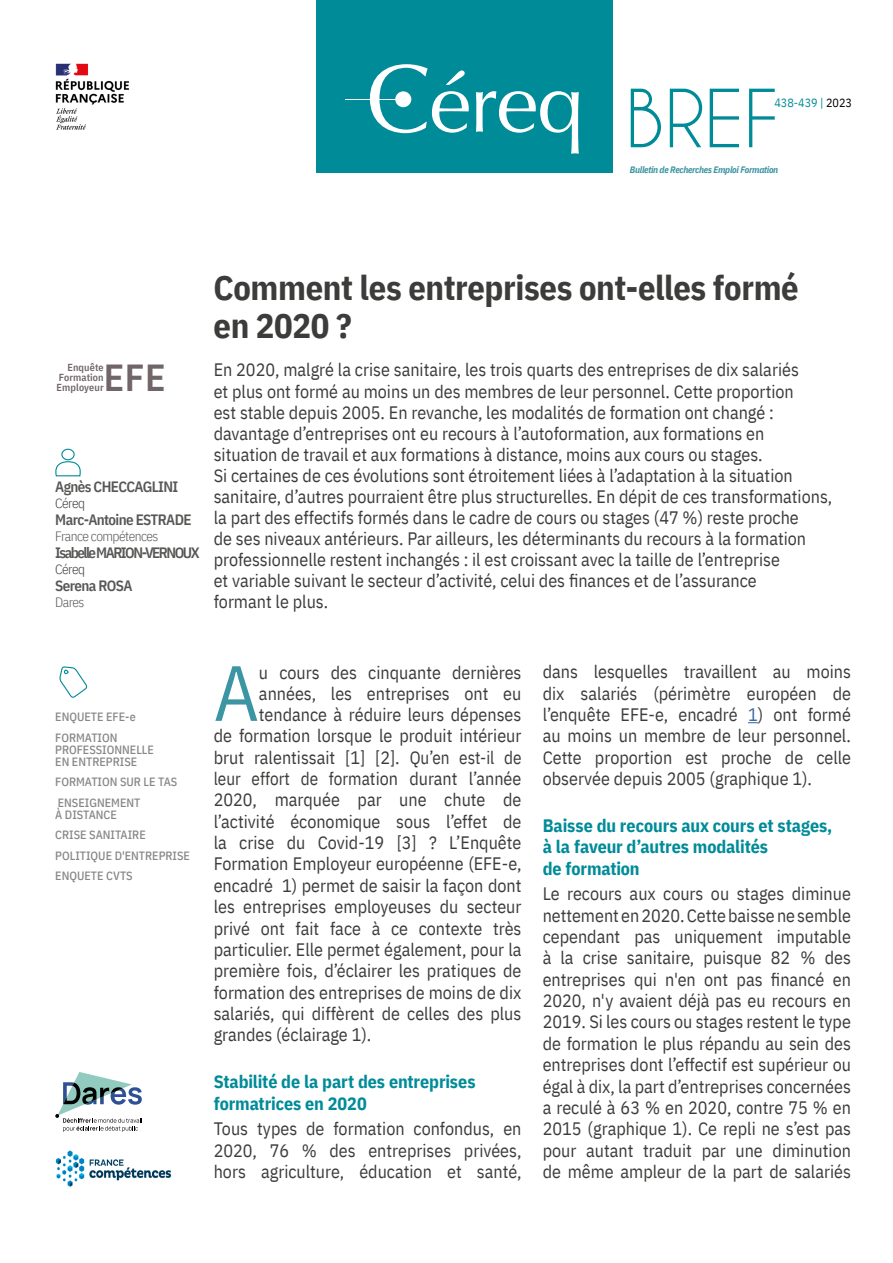
<style>
.page{position:relative;width:893px;height:1263px;background:#fff}
.page>*{position:absolute;margin:0;border:0;box-sizing:border-box;transform-origin:0 0}
.LETTRINE{font:78.15px "IBM Plex Sans Cond";color:#3c95a2}
.t1{font:75px "Caviar Dreams";color:#008b99}
.t2{font:600 37.65px "IBM Plex Sans Cond";color:#716568}
.TITRE{font:700 34.5px/37.5px "IBM Plex Sans Cond";letter-spacing:-.01em;color:#3c3c3b}
.LETTRINE-2{font:18px/21.3px "IBM Plex Sans Cond";color:#3c3c3b;text-align:justify}
.CHAPO{font:18px/21px "IBM Plex Sans Cond";color:#3c3c3b}
.TEXTE{font:18px/21.3px "IBM Plex Sans Cond";color:#3c3c3b;text-align:justify}
.INTERTITRES{font:700 18px/21.3px "IBM Plex Sans Cond";letter-spacing:-.005em;color:#008b99}
.LETTRINE-3{font:18px "IBM Plex Sans Cond";color:#3c3c3b;scale:.95 1}
.TEXTE-2{font:600 15px "IBM Plex Sans Cond";letter-spacing:-.04em;color:#575756}
.TEXTE-3{font:600 15px "IBM Plex Sans Cond";letter-spacing:-.1em;color:#575756}
.TEXTE-4{font:300 13.5px "IBM Plex Sans Cond";letter-spacing:-.04em;color:#575756}
.TEXTE-5{font:300 13.5px "IBM Plex Sans Cond";letter-spacing:-.04em;color:#3c3c3b}
.Default{font:500 12px/12px "IBM Plex Sans Cond";color:#878787}
.t3{font:12px "IBM Plex Sans Cond";color:#008b99}
.t4{font:600 10.2px/9.9px "IBM Plex Sans Cond";letter-spacing:.01em;color:#716568;text-align:justify}
.t5{font:italic 700 9.3px "IBM Plex Sans Cond";letter-spacing:-.03em;color:#3c95a2}
.s1{color:#000}
.s2{color:#3f68a5}
</style>
<div class="page">
<div style="left:61px;top:449px;width:14px;height:11px;border:1px solid #008b99;border-radius:50%"></div>
<svg style="left:55px;top:460px;width:26px;height:17px"></svg>
<svg style="left:59px;top:666px;width:29px;height:32px"></svg>
<div style="left:316px;top:0;width:296px;height:173px;background:#008b99"></div>
<img style="left:55px;top:63px;width:74px;height:67px">
<hr style="left:346px;top:99px;width:62px;height:1px;background:#fff">
<svg style="left:370px;top:64px;width:99px;height:69px"></svg>
<svg style="left:476px;top:91px;width:103px;height:63px"></svg>
<div style="left:395px;top:91px;width:16px;height:16px;background:#fff;border-radius:50%"></div>
<svg style="left:55px;top:1072px;width:87px;height:60px"></svg>
<img style="left:55px;top:1150px;width:117px;height:37px">
<p class="t1" style="left:625px;top:74px;width:156px">BREF</p>
<p class="t5" style="left:630px;top:162px;width:150px">Bulletin de Recherches Emploi Formation</p>
<p class="t3" style="left:774px;top:93px;width:79px">438-439 | <span class="s1">2023</span></p>
<p class="t4" style="left:57px;top:362px;width:49px;text-indent:11px">Enquête Formation Employeur</p>
<p class="t2" style="left:104px;top:348px;width:63px">EFE</p>
<p class="TEXTE-2" style="left:55px;top:475px;width:125px">Agnès CHECCAGLINI</p>
<p class="TEXTE-5" style="left:55px;top:493px;width:31px">Céreq</p>
<p class="TEXTE-2" style="left:55px;top:508px;width:138px">Marc-Antoine ESTRADE</p>
<p class="TEXTE-4" style="left:55px;top:526px;width:105px">France compétences</p>
<p class="TEXTE-3" style="left:55px;top:541px;width:146px">Isabelle MARION-VERNOUX</p>
<p class="TEXTE-5" style="left:55px;top:559px;width:31px">Céreq</p>
<p class="TEXTE-2" style="left:55px;top:574px;width:79px">Serena ROSA</p>
<p class="TEXTE-4" style="left:55px;top:592px;width:31px">Dares</p>
<p class="TITRE" style="left:213px;top:267px;width:587px">Comment les entreprises ont-elles formé en 2020 ?</p>
<p class="CHAPO" style="left:214px;top:358px;width:620px">En 2020, malgré la crise sanitaire, les trois quarts des entreprises de dix salariés<br>et plus ont formé au moins un des membres de leur personnel. Cette proportion<br>est stable depuis 2005. En revanche, les modalités de formation ont changé : davantage d’entreprises ont eu recours à l’autoformation, aux formations en situation de travail et aux formations à distance, moins aux cours ou stages.<br>Si certaines de ces évolutions sont étroitement liées à l’adaptation à la situation sanitaire, d’autres pourraient être plus structurelles. En dépit de ces transformations, la part des effectifs formés dans le cadre de cours ou stages (47 %) reste proche<br>de ses niveaux antérieurs. Par ailleurs, les déterminants du recours à la formation professionnelle restent inchangés : il est croissant avec la taille de l’entreprise<br>et variable suivant le secteur d’activité, celui des finances et de l’assurance<br>formant le plus.</p>
<p class="Default" style="left:55px;top:710px;width:82px">ENQUETE EFE-e</p>
<p class="Default" style="left:55px;top:730px;width:100px">FORMATION<br>PROFESSIONNELLE<br>EN ENTREPRISE</p>
<p class="Default" style="left:55px;top:775px;width:124px">FORMATION SUR LE TAS</p>
<p class="Default" style="left:55px;top:795px;width:87px">ENSEIGNEMENT<br>À DISTANCE</p>
<p class="Default" style="left:55px;top:828px;width:92px">CRISE SANITAIRE</p>
<p class="Default" style="left:55px;top:848px;width:136px">POLITIQUE D'ENTREPRISE</p>
<p class="Default" style="left:55px;top:869px;width:79px">ENQUETE CVTS</p>
<p class="LETTRINE" style="left:214px;top:633px;width:47px">A</p>
<p class="LETTRINE-2" style="left:259px;top:660px;width:264px">u cours des cinquante dernières</p>
<p class="LETTRINE-2" style="left:259px;top:681px;width:264px">années, les entreprises ont eu</p>
<p class="LETTRINE-2" style="left:259px;top:702px;width:264px">tendance à réduire leurs dépenses</p>
<p class="LETTRINE-2" style="left:214px;top:724px;width:309px">de formation lorsque le produit intérieur</p>
<p class="LETTRINE-2" style="left:214px;top:745px;width:309px">brut ralentissait [1] [2]. Qu’en est-il de</p>
<p class="LETTRINE-3" style="left:214px;top:765px;width:325px">leur effort de formation durant l’année</p>
<p class="LETTRINE-2" style="left:214px;top:788px;width:309px">2020, marquée par une chute de</p>
<p class="LETTRINE-2" style="left:214px;top:809px;width:309px">l’activité économique sous l’effet de</p>
<p class="LETTRINE-2" style="left:214px;top:830px;width:309px">la crise du Covid-19 [3] ? L’Enquête</p>
<p class="LETTRINE-2" style="left:214px;top:852px;width:309px">Formation Employeur européenne (EFE-e,</p>
<p class="LETTRINE-2" style="left:214px;top:873px;width:309px">encadré 1) permet de saisir la façon dont</p>
<p class="LETTRINE-2" style="left:214px;top:894px;width:309px">les entreprises employeuses du secteur</p>
<p class="LETTRINE-2" style="left:214px;top:916px;width:309px">privé ont fait face à ce contexte très</p>
<p class="LETTRINE-2" style="left:214px;top:937px;width:309px">particulier. Elle permet également, pour la</p>
<p class="LETTRINE-2" style="left:214px;top:959px;width:309px">première fois, d’éclairer les pratiques de</p>
<p class="LETTRINE-2" style="left:214px;top:980px;width:309px">formation des entreprises de moins de dix</p>
<p class="LETTRINE-2" style="left:214px;top:1001px;width:309px">salariés, qui diffèrent de celles des plus</p>
<p class="LETTRINE-2" style="left:214px;top:1023px;width:159px">grandes (éclairage 1).</p>
<p class="INTERTITRES" style="left:214px;top:1070px;width:263px">Stabilité de la part des entreprises formatrices en 2020</p>
<p class="LETTRINE-2" style="left:214px;top:1117px;width:309px">Tous types de formation confondus, en 2020, 76 % des entreprises privées, hors agriculture, éducation et santé,</p>
<p class="LETTRINE-2" style="left:543px;top:660px;width:310px">dans lesquelles travaillent au moins dix salariés (périmètre européen de l’enquête EFE-e, encadré <span class="s2">1</span>) ont formé au moins un membre de leur personnel.<br>Cette proportion est proche de celle observée depuis 2005 (graphique 1).</p>
<p class="INTERTITRES" style="left:543px;top:813px;width:291px">Baisse du recours aux cours et stages, à la faveur d’autres modalités<br>de formation</p>
<p class="TEXTE" style="left:543px;top:882px;width:310px">Le recours aux cours ou stages diminue nettement en 2020. Cette baisse ne semble cependant pas uniquement imputable à la crise sanitaire, puisque 82 % des entreprises qui n'en ont pas financé en 2020, n'y avaient déjà pas eu recours en 2019. Si les cours ou stages restent le type de formation le plus répandu au sein des entreprises dont l’effectif est supérieur ou égal à dix, la part d’entreprises concernées a reculé à 63 % en 2020, contre 75 % en 2015 (graphique 1). Ce repli ne s’est pas pour autant traduit par une diminution de même ampleur de la part de salariés</p>
</div>
